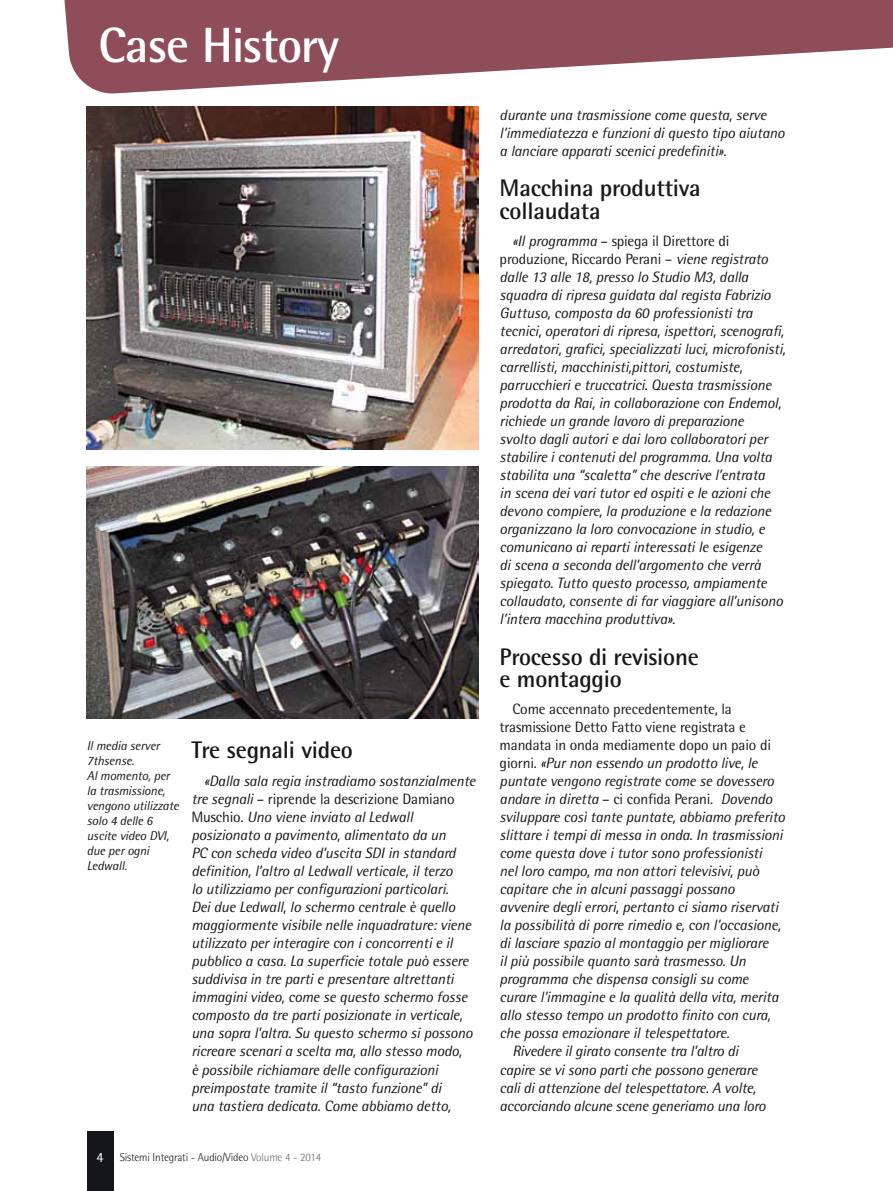
<style>
.page{position:relative;width:893px;height:1191px;background:#fff}
.page>*{position:absolute;margin:0;border:0;box-sizing:border-box;transform-origin:0 0}
.t1{font:700 49.5px "Rotis Semi Sans";letter-spacing:-.025em;color:#fff}
.t2{font:700 24px/22.5px "Rotis Semi Sans";letter-spacing:-.01em;color:#1a1718}
.t3{font:italic 15px/18px "Rotis Semi Sans";letter-spacing:-.01em;color:#1a1718}
.t4{font:15px "Rotis Semi Sans";letter-spacing:-.01em;color:#1a1718}
.t5{font:italic 12.75px/15px "Rotis Semi Sans";letter-spacing:-.01em;color:#1a1718}
.t6{font:300 11.25px "Rotis Semi Sans";letter-spacing:-.015em;color:#1a1718}
.s1{font-style:normal}
.s2{font-weight:400;font-size:14.1px;color:#fff}
.s3{color:#696a6c}
</style>
<div class="page">
<svg style="left:64px;top:0;width:828px;height:94px;fill:#8e4d58"></svg>
<div style="left:87px;top:1131px;width:26px;height:60px;background:#151619"></div>
<hr style="left:892px;top:0;width:1px;height:574px;background:#f4eaea">
<svg style="left:892px;top:0;width:1px;height:95px"></svg>
<img style="left:87px;top:466px;width:391px;height:252px">
<img style="left:87px;top:106px;width:391px;height:343px">
<h1 class="t1" style="left:98px;top:15px;width:242px">Case History</h1>
<p class="t5" style="left:87px;top:737px;width:94px">Il media server<br>7thsense.<br>Al momento, per la trasmissione, vengono utilizzate solo 4 delle 6 uscite video DVI, due per ogni<br>Ledwall.</p>
<h2 class="t2" style="left:191px;top:738px;width:163px">Tre segnali video</h2>
<p class="t3" style="left:191px;top:772px;width:286px;text-indent:13px">«Dalla sala regia instradiamo sostanzialmente tre segnali <span class="s1">– riprende la descrizione Damiano Muschio.</span> Uno viene inviato al Ledwall posizionato a pavimento, alimentato da un<br>PC con scheda video d’uscita SDI in standard definition, l’altro al Ledwall verticale, il terzo<br>lo utilizziamo per configurazioni particolari.<br>Dei due Ledwall, lo schermo centrale è quello maggiormente visibile nelle inquadrature: viene utilizzato per interagire con i concorrenti e il pubblico a casa. La superficie totale può essere suddivisa in tre parti e presentare altrettanti immagini video, come se questo schermo fosse composto da tre parti posizionate in verticale, una sopra l’altra. Su questo schermo si possono ricreare scenari a scelta ma, allo stesso modo,<br>è possibile richiamare delle configurazioni preimpostate tramite il “tasto funzione” di<br>una tastiera dedicata. Come abbiamo detto,</p>
<p class="t6" style="left:96px;top:1150px;width:226px"><span class="s2">4</span> Sistemi Integrati - Audio/Video <span class="s3">Volume 4 - 2014</span></p>
<p class="t3" style="left:500px;top:106px;width:286px">durante una trasmissione come questa, serve l’immediatezza e funzioni di questo tipo aiutano a lanciare apparati scenici predefiniti».</p>
<h2 class="t2" style="left:500px;top:177px;width:203px">Macchina produttiva collaudata</h2>
<p class="t3" style="left:500px;top:232px;width:287px;text-indent:13px">«Il programma <span class="s1">– spiega il Direttore di produzione, Riccardo Perani –</span> viene registrato dalle 13 alle 18, presso lo Studio M3, dalla squadra di ripresa guidata dal regista Fabrizio Guttuso, composta da 60 professionisti tra tecnici, operatori di ripresa, ispettori, scenografi, arredatori, grafici, specializzati luci, microfonisti, carrellisti, macchinisti,pittori, costumiste, parrucchieri e truccatrici. Questa trasmissione prodotta da Rai, in collaborazione con Endemol, richiede un grande lavoro di preparazione<br>svolto dagli autori e dai loro collaboratori per stabilire i contenuti del programma. Una volta stabilita una “scaletta” che descrive l’entrata<br>in scena dei vari tutor ed ospiti e le azioni che devono compiere, la produzione e la redazione organizzano la loro convocazione in studio, e comunicano ai reparti interessati le esigenze<br>di scena a seconda dell’argomento che verrà spiegato. Tutto questo processo, ampiamente collaudato, consente di far viaggiare all’unisono l’intera macchina produttiva».</p>
<h2 class="t2" style="left:500px;top:645px;width:201px">Processo di revisione e montaggio</h2>
<p class="t4" style="left:512px;top:700px;width:221px">Come accennato precedentemente, la</p>
<p class="t4" style="left:500px;top:718px;width:248px">trasmissione Detto Fatto viene registrata e</p>
<p class="t4" style="left:500px;top:736px;width:273px">mandata in onda mediamente dopo un paio di</p>
<p class="t3" style="left:500px;top:754px;width:259px"><span class="s1">giorni.</span> «Pur non essendo un prodotto live, le</p>
<p class="t3" style="left:500px;top:772px;width:276px">puntate vengono registrate come se dovessero</p>
<p class="t3" style="left:500px;top:790px;width:274px">andare in diretta <span class="s1">– ci confida Perani.</span> Dovendo</p>
<p class="t3" style="left:500px;top:808px;width:287px">sviluppare così tante puntate, abbiamo preferito</p>
<p class="t3" style="left:500px;top:826px;width:285px">slittare i tempi di messa in onda. In trasmissioni</p>
<p class="t3" style="left:500px;top:844px;width:264px">come questa dove i tutor sono professionisti</p>
<p class="t3" style="left:500px;top:862px;width:261px">nel loro campo, ma non attori televisivi, può</p>
<p class="t3" style="left:500px;top:880px;width:237px">capitare che in alcuni passaggi possano</p>
<p class="t3" style="left:500px;top:898px;width:280px">avvenire degli errori, pertanto ci siamo riservati</p>
<p class="t3" style="left:500px;top:916px;width:283px">la possibilità di porre rimedio e, con l’occasione,</p>
<p class="t3" style="left:500px;top:934px;width:270px">di lasciare spazio al montaggio per migliorare</p>
<p class="t3" style="left:500px;top:952px;width:248px">il più possibile quanto sarà trasmesso. Un</p>
<p class="t3" style="left:500px;top:970px;width:250px">programma che dispensa consigli su come</p>
<p class="t3" style="left:500px;top:988px;width:280px">curare l’immagine e la qualità della vita, merita</p>
<p class="t3" style="left:500px;top:1006px;width:273px">allo stesso tempo un prodotto finito con cura,</p>
<p class="t3" style="left:500px;top:1024px;width:231px">che possa emozionare il telespettatore.</p>
<p class="t3" style="left:512px;top:1042px;width:227px">Rivedere il girato consente tra l’altro di</p>
<p class="t3" style="left:500px;top:1060px;width:259px">capire se vi sono parti che possono generare</p>
<p class="t3" style="left:500px;top:1078px;width:258px">cali di attenzione del telespettatore. A volte,</p>
<p class="t3" style="left:500px;top:1096px;width:268px">accorciando alcune scene generiamo una loro</p>
</div>
